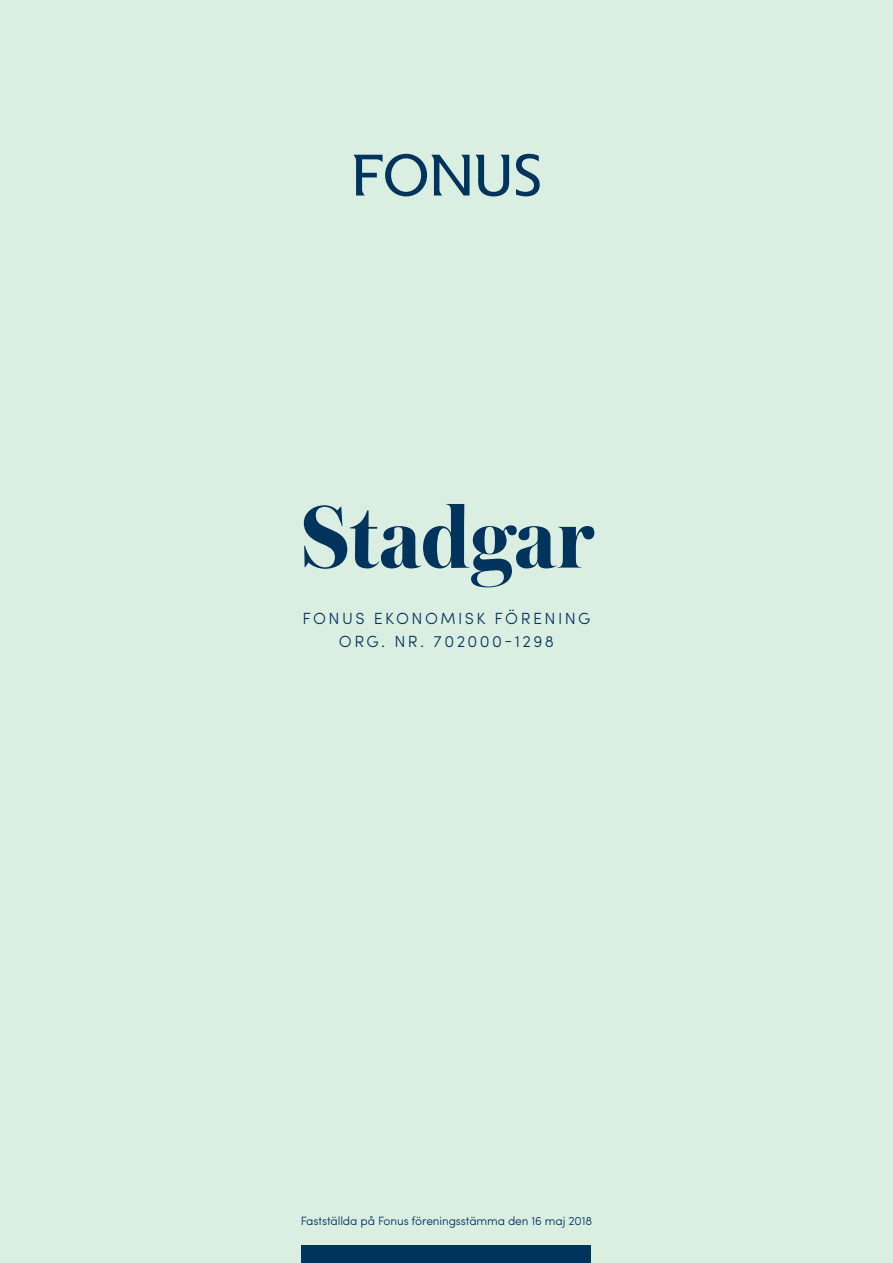
<style>
.page{position:relative;width:893px;height:1263px;background:#dbeee2}
.page>*{position:absolute;margin:0;border:0;box-sizing:border-box;transform-origin:0 0}
.t1{font:700 93px "Austin";color:#00345c}
.t2{font:300 16.2px/23.4px "Sofia Pro";letter-spacing:.15em;color:#00345c;text-align:center}
.t3{font:300 12px "Sofia Pro";letter-spacing:-.01em;color:#00345c}
</style>
<div class="page">
<svg style="left:516px;top:154px;width:24px;height:42px"></svg>
<svg style="left:475px;top:155px;width:34px;height:41px"></svg>
<svg style="left:353px;top:154px;width:116px;height:42px"></svg>
<div style="left:302px;top:1246px;width:289px;height:17px;background:#00345c"></div>
<h1 class="t1" style="left:300px;top:471px;width:294px">Stadgar</h1>
<h2 class="t2" style="left:302px;top:605px;width:290px">FONUS EKONOMISK FÖRENING<br>ORG. NR. 702000-1298</h2>
<p class="t3" style="left:301px;top:1211px;width:293px">Fastställda på Fonus föreningsstämma den 16 maj 2018</p>
</div>
